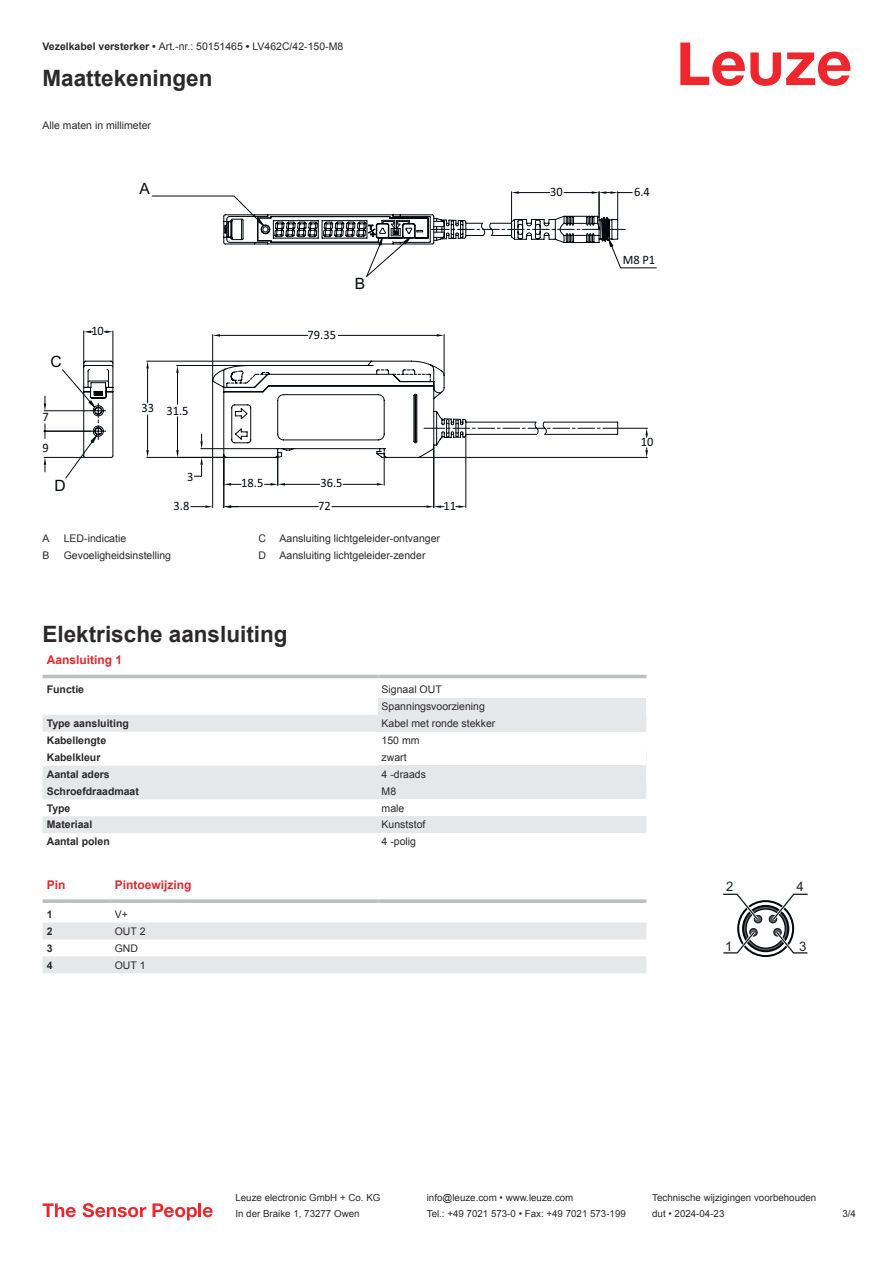
<style>
.page{position:relative;width:893px;height:1263px;background:#fff}
.page>*{position:absolute;margin:0;border:0;box-sizing:border-box;transform-origin:0 0}
.t1{font:700 22.5px "Arial";color:#2b292a}
.t2{font:15.6px "Arial";color:#04080f}
.t3{font:13.2px "Arial";color:#1e2328}
.t4{font:12.9px "Calibri";color:#04080f}
.t5{font:700 12px "Arial";color:#db2a30}
.t6{font:10.5px/17px "Arial";color:#2b292a}
.t7{font:700 10.5px "Arial";color:#2b292a}
.t8{font:9.75px "Arial";color:#2b292a}
.s1{font-weight:700}
</style>
<div class="page">
<svg style="left:680px;top:43px;width:170px;height:43px"></svg>
<svg style="left:43px;top:674px;width:603px;height:5px"></svg>
<svg style="left:43px;top:715px;width:335px;height:118px;fill:#e6e7e9"></svg>
<hr style="left:43px;top:675px;width:335px;height:3px;background:#bdbfc1">
<hr style="left:378px;top:675px;width:268px;height:3px;background:#bdbfc1">
<div style="left:378px;top:698px;width:268px;height:17px;background:#e6e7e9"></div>
<div style="left:378px;top:715px;width:268px;height:17px;background:#e6e7e9"></div>
<div style="left:378px;top:765px;width:268px;height:17px;background:#e6e7e9"></div>
<div style="left:378px;top:782px;width:268px;height:17px;background:#e6e7e9"></div>
<div style="left:378px;top:816px;width:268px;height:17px;background:#e6e7e9"></div>
<svg style="left:43px;top:922px;width:603px;height:51px"></svg>
<svg style="left:43px;top:899px;width:68px;height:4px"></svg>
<svg style="left:111px;top:899px;width:267px;height:4px"></svg>
<svg style="left:378px;top:899px;width:268px;height:4px"></svg>
<svg style="left:723px;top:893px;width:85px;height:64px"></svg>
<svg style="left:43px;top:1203px;width:33px;height:14px"></svg>
<svg style="left:83px;top:1203px;width:63px;height:14px"></svg>
<svg style="left:153px;top:1203px;width:44px;height:17px"></svg>
<hr style="left:198px;top:1203px;width:3px;height:14px;background:#ed272d">
<svg style="left:203px;top:1207px;width:10px;height:10px"></svg>
<svg style="left:65px;top:330px;width:366px;height:149px"></svg>
<svg style="left:84px;top:331px;width:7px;height:2px"></svg>
<svg style="left:106px;top:331px;width:7px;height:2px"></svg>
<hr style="left:44px;top:410px;width:47px;height:1px;background:#04080f">
<svg style="left:44px;top:396px;width:2px;height:15px"></svg>
<hr style="left:44px;top:431px;width:47px;height:1px;background:#04080f">
<hr style="left:44px;top:457px;width:41px;height:1px;background:#04080f">
<svg style="left:44px;top:424px;width:2px;height:14px"></svg>
<svg style="left:44px;top:457px;width:2px;height:15px"></svg>
<hr style="left:147px;top:361px;width:225px;height:1px;background:#04080f">
<hr style="left:147px;top:457px;width:79px;height:1px;background:#04080f">
<hr style="left:147px;top:368px;width:1px;height:35px;background:#04080f">
<hr style="left:147px;top:415px;width:1px;height:35px;background:#04080f">
<svg style="left:146px;top:361px;width:3px;height:7px"></svg>
<svg style="left:146px;top:450px;width:3px;height:7px"></svg>
<svg style="left:224px;top:483px;width:17px;height:3px"></svg>
<hr style="left:277px;top:455px;width:1px;height:30px;background:#04080f">
<hr style="left:384px;top:455px;width:1px;height:30px;background:#04080f">
<hr style="left:285px;top:484px;width:35px;height:1px;background:#04080f">
<hr style="left:343px;top:484px;width:34px;height:1px;background:#04080f">
<svg style="left:264px;top:483px;width:21px;height:3px"></svg>
<svg style="left:377px;top:483px;width:7px;height:3px"></svg>
<hr style="left:231px;top:506px;width:87px;height:1px;background:#04080f">
<hr style="left:332px;top:506px;width:94px;height:1px;background:#04080f">
<hr style="left:212px;top:334px;width:1px;height:47px;background:#04080f">
<hr style="left:220px;top:335px;width:88px;height:1px;background:#04080f">
<hr style="left:338px;top:335px;width:99px;height:1px;background:#04080f">
<svg style="left:213px;top:334px;width:7px;height:3px"></svg>
<hr style="left:177px;top:365px;width:70px;height:1px;background:#04080f">
<hr style="left:177px;top:373px;width:1px;height:31px;background:#04080f">
<hr style="left:177px;top:417px;width:1px;height:33px;background:#04080f">
<svg style="left:176px;top:365px;width:3px;height:8px"></svg>
<svg style="left:176px;top:450px;width:3px;height:7px"></svg>
<svg style="left:194px;top:433px;width:83px;height:44px"></svg>
<hr style="left:419px;top:457px;width:228px;height:1px;background:#04080f">
<hr style="left:223px;top:455px;width:1px;height:52px;background:#04080f">
<hr style="left:212px;top:381px;width:1px;height:126px;background:#04080f">
<svg style="left:224px;top:505px;width:14px;height:3px"></svg>
<svg style="left:191px;top:505px;width:22px;height:3px"></svg>
<svg style="left:152px;top:191px;width:480px;height:86px"></svg>
<svg style="left:433px;top:236px;width:224px;height:272px"></svg>
<svg style="left:426px;top:505px;width:15px;height:3px"></svg>
<svg style="left:459px;top:505px;width:7px;height:3px"></svg>
<p class="t6" style="left:43px;top:39px;width:302px"><span class="s1">Vezelkabel versterker •</span> Art.-nr.: 50151465 <span class="s1">•</span> LV462C/42-150-M8</p>
<h1 class="t1" style="left:43px;top:70px;width:172px">Maattekeningen</h1>
<p class="t6" style="left:43px;top:117px;width:110px">Alle maten in millimeter</p>
<h2 class="t2" style="left:50px;top:352px;width:13px">C</h2>
<p class="t4" style="left:43px;top:409px;width:8px">7</p>
<p class="t4" style="left:43px;top:440px;width:8px">9</p>
<h2 class="t2" style="left:55px;top:477px;width:13px">D</h2>
<p class="t4" style="left:91px;top:323px;width:14px">10</p>
<h2 class="t2" style="left:140px;top:180px;width:12px">A</h2>
<p class="t4" style="left:308px;top:327px;width:30px">79.35</p>
<h2 class="t2" style="left:355px;top:274px;width:12px">B</h2>
<p class="t4" style="left:142px;top:403px;width:49px">33 31.5</p>
<p class="t4" style="left:187px;top:469px;width:8px">3</p>
<p class="t4" style="left:241px;top:475px;width:24px">18.5</p>
<p class="t4" style="left:320px;top:475px;width:24px">36.5</p>
<p class="t4" style="left:174px;top:498px;width:17px">3.8</p>
<p class="t4" style="left:318px;top:498px;width:14px">72</p>
<p class="t4" style="left:443px;top:498px;width:14px">11</p>
<p class="t6" style="left:43px;top:531px;width:9px">A</p>
<p class="t6" style="left:64px;top:531px;width:64px">LED-indicatie</p>
<p class="t6" style="left:43px;top:548px;width:9px">B</p>
<p class="t6" style="left:64px;top:548px;width:109px">Gevoeligheidsinstelling</p>
<p class="t6" style="left:258px;top:531px;width:9px">C</p>
<p class="t6" style="left:280px;top:531px;width:162px">Aansluiting lichtgeleider-ontvanger</p>
<p class="t6" style="left:258px;top:548px;width:9px">D</p>
<p class="t6" style="left:280px;top:548px;width:147px">Aansluiting lichtgeleider-zender</p>
<h1 class="t1" style="left:43px;top:625px;width:247px">Elektrische aansluiting</h1>
<p class="t5" style="left:47px;top:655px;width:77px">Aansluiting 1</p>
<p class="t7" style="left:47px;top:685px;width:39px">Functie</p>
<p class="t6" style="left:382px;top:682px;width:105px">Signaal OUT<br>Spanningsvoorziening</p>
<p class="t7" style="left:47px;top:719px;width:84px">Type aansluiting</p>
<p class="t6" style="left:382px;top:716px;width:115px">Kabel met ronde stekker</p>
<p class="t7" style="left:47px;top:736px;width:61px">Kabellengte</p>
<p class="t6" style="left:382px;top:733px;width:39px">150 mm</p>
<p class="t7" style="left:47px;top:753px;width:55px">Kabelkleur</p>
<p class="t6" style="left:382px;top:750px;width:27px">zwart</p>
<p class="t7" style="left:47px;top:770px;width:65px">Aantal aders</p>
<p class="t6" style="left:382px;top:766px;width:46px">4 -draads</p>
<p class="t7" style="left:47px;top:787px;width:94px">Schroefdraadmaat</p>
<p class="t6" style="left:382px;top:783px;width:16px">M8</p>
<p class="t7" style="left:47px;top:804px;width:25px">Type</p>
<p class="t6" style="left:382px;top:800px;width:24px">male</p>
<p class="t7" style="left:47px;top:821px;width:47px">Materiaal</p>
<p class="t6" style="left:382px;top:817px;width:45px">Kunststof</p>
<p class="t7" style="left:47px;top:838px;width:65px">Aantal polen</p>
<p class="t6" style="left:382px;top:834px;width:36px">4 -polig</p>
<p class="t5" style="left:47px;top:880px;width:20px">Pin</p>
<p class="t5" style="left:115px;top:880px;width:78px">Pintoewijzing</p>
<p class="t7" style="left:47px;top:910px;width:7px">1</p>
<p class="t6" style="left:115px;top:907px;width:15px">V+</p>
<p class="t7" style="left:47px;top:927px;width:7px">2</p>
<p class="t6" style="left:115px;top:923px;width:32px">OUT 2</p>
<p class="t7" style="left:47px;top:944px;width:7px">3</p>
<p class="t6" style="left:115px;top:940px;width:25px">GND</p>
<p class="t7" style="left:47px;top:961px;width:7px">4</p>
<p class="t6" style="left:115px;top:957px;width:32px">OUT 1</p>
<p class="t4" style="left:550px;top:184px;width:14px">30</p>
<p class="t4" style="left:634px;top:184px;width:17px">6.4</p>
<p class="t4" style="left:623px;top:252px;width:34px">M8 P1</p>
<p class="t4" style="left:641px;top:434px;width:14px">10</p>
<p class="t3" style="left:726px;top:879px;width:9px">2</p>
<p class="t3" style="left:796px;top:879px;width:9px">4</p>
<p class="t3" style="left:725px;top:938px;width:9px">1</p>
<p class="t3" style="left:799px;top:938px;width:9px">3</p>
<p class="t8" style="left:235px;top:1194px;width:146px">Leuze electronic GmbH + Co. KG</p>
<p class="t8" style="left:427px;top:1194px;width:148px">info@leuze.com • www.leuze.com</p>
<p class="t8" style="left:652px;top:1194px;width:166px">Technische wijzigingen voorbehouden</p>
<p class="t8" style="left:235px;top:1210px;width:126px">In der Braike 1, 73277 Owen</p>
<p class="t8" style="left:427px;top:1210px;width:201px">Tel.: +49 7021 573-0 • Fax: +49 7021 573-199</p>
<p class="t8" style="left:652px;top:1210px;width:74px">dut • 2024-04-23</p>
<p class="t8" style="left:842px;top:1210px;width:15px">3 /4</p>
</div>
